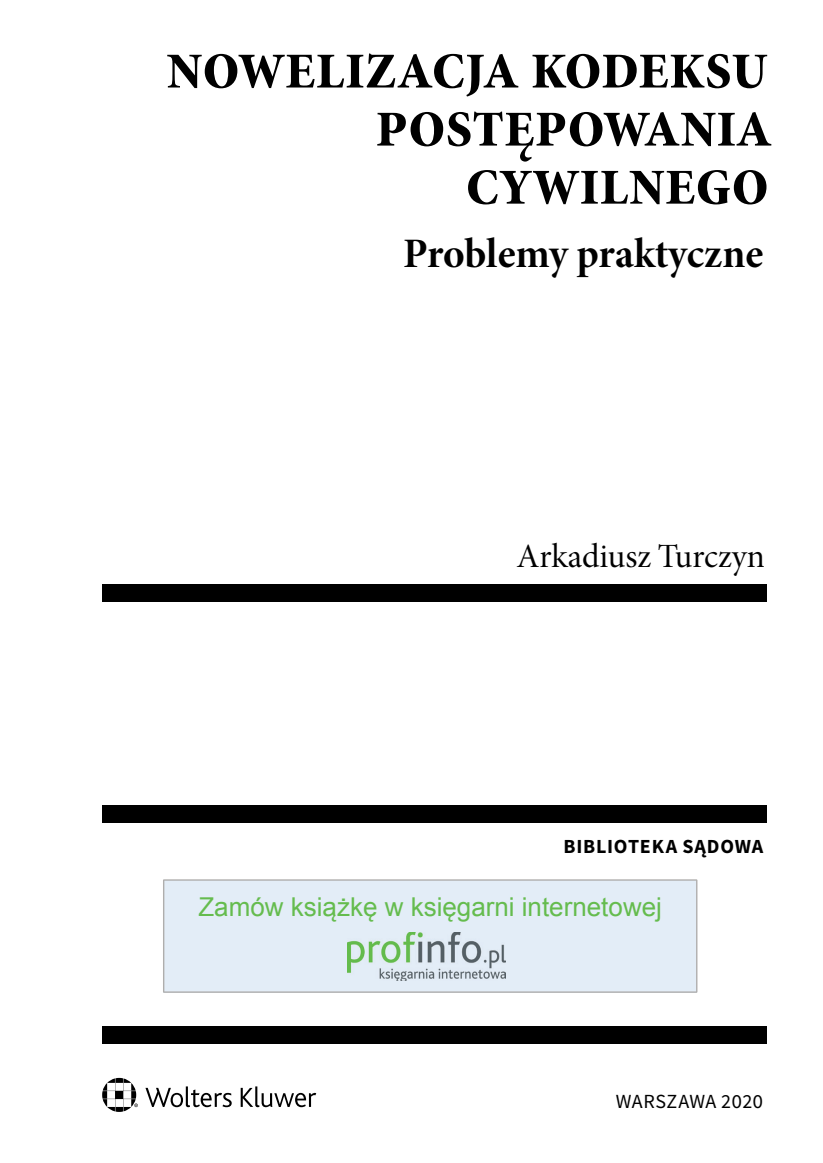
<style>
.page{position:relative;width:823px;height:1163px;background:#fff}
.page>*{position:absolute;margin:0;border:0;box-sizing:border-box;transform-origin:0 0}
.t1{font:70px/58px "Minion Pro Bold Cn Subh";letter-spacing:-.01em;color:#000;text-align:right}
.t2{font:42px "Minion Pro Bold Subh";letter-spacing:-.005em;color:#000}
.t3{font:34px "Minion Pro Subh";color:#000}
.t4{font:26px "Arial";color:#65bc4e}
.t5{font:700 20px "Source Sans Pro";letter-spacing:.04em;color:#000}
.t6{font:20px "Source Sans Pro";letter-spacing:.015em;color:#000}
</style>
<div class="page">
<svg style="left:102px;top:1077px;width:214px;height:34px"></svg>
<div style="left:102px;top:584px;width:663px;height:17px;background:#000"></div>
<div style="left:102px;top:1026px;width:663px;height:17px;background:#000"></div>
<div style="left:102px;top:805px;width:663px;height:17px;background:#000"></div>
<div style="left:163px;top:879px;width:534px;height:113px;background:#e3edf7"></div>
<div style="left:171px;top:896px;width:517px;height:34px;background:#e3edf7"></div>
<div style="left:348px;top:932px;width:164px;height:50px;background:#e3edf7"></div>
<img style="left:348px;top:932px;width:157px;height:48px">
<p class="t1" style="left:166px;top:36px;width:607px">Nowelizacja Kodeksu postępowania cywilnego</p>
<p class="t2" style="left:403px;top:225px;width:361px">Problemy praktyczne</p>
<p class="t3" style="left:516px;top:534px;width:250px">Arkadiusz Turczyn</p>
<p class="t5" style="left:563px;top:832px;width:201px">BIBLIOTEKA SĄDOWA</p>
<p class="t4" style="left:198px;top:889px;width:465px">Zamów książkę w księgarni internetowej</p>
<p class="t6" style="left:615px;top:1088px;width:149px">WARSZAWA 2020</p>
</div>
